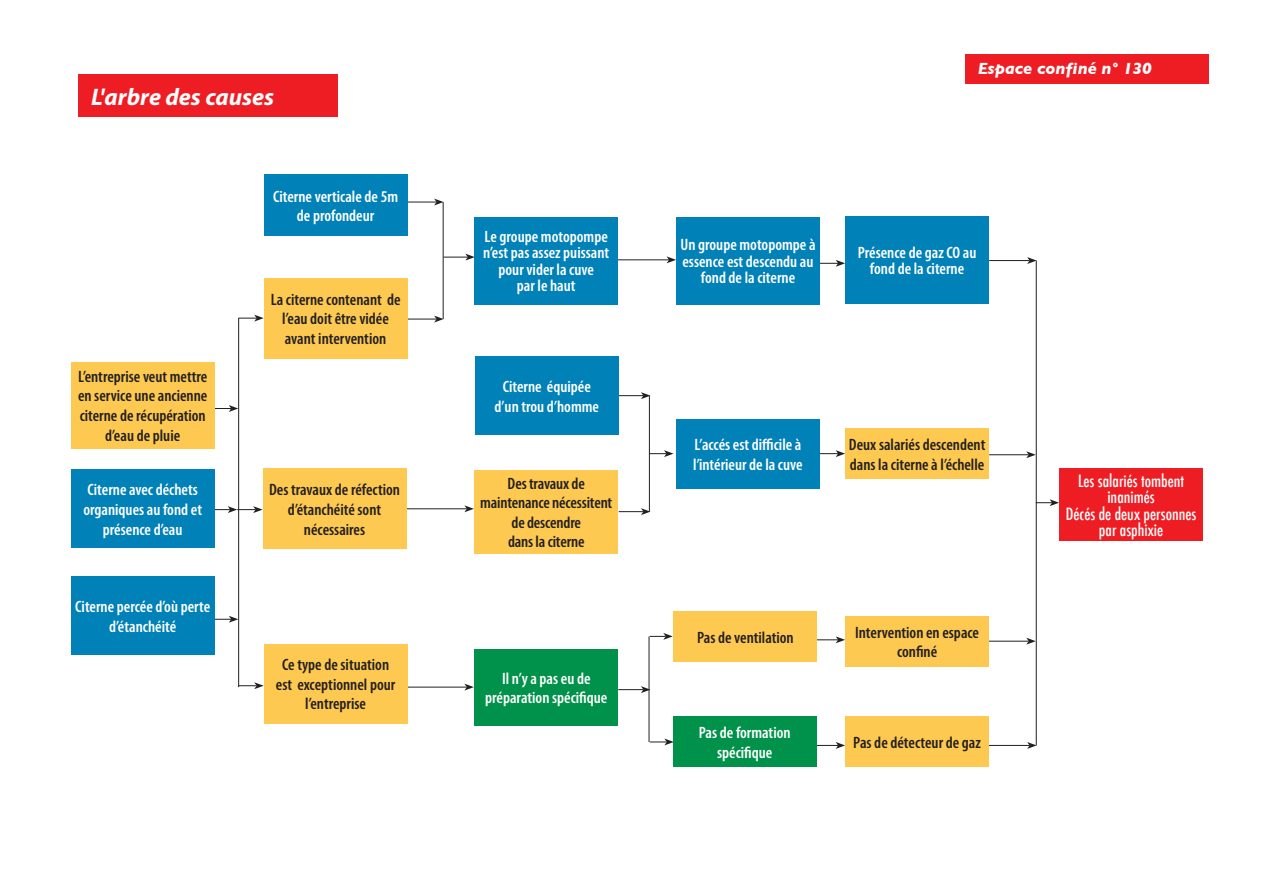
<style>
.page{position:relative;width:1263px;height:893px;background:#fff}
.page>*{position:absolute;margin:0;border:0;box-sizing:border-box;transform-origin:0 0}
.t1{font:italic 700 24px "Myriad Pro";color:#fff}
.t2{font:600 condensed 16.5px/19.5px "Myriad Pro";color:#231f20;text-align:center}
.t3{font:600 condensed 16.5px/19.5px "Myriad Pro";color:#fff;text-align:center}
.t4{font:500 condensed 16.5px/16.5px "Futura";color:#fff;text-align:center}
.t5{font:italic 700 16.5px "Gill Sans";color:#fff}
</style>
<div class="page">
<hr style="left:989px;top:454px;width:40px;height:1px;background:#231f20">
<svg style="left:1026px;top:451px;width:10px;height:7px"></svg>
<hr style="left:987px;top:641px;width:42px;height:1px;background:#231f20">
<svg style="left:1026px;top:638px;width:10px;height:7px"></svg>
<hr style="left:987px;top:745px;width:42px;height:1px;background:#231f20">
<svg style="left:1027px;top:742px;width:10px;height:7px"></svg>
<svg style="left:817px;top:636px;width:28px;height:7px"></svg>
<svg style="left:817px;top:742px;width:28px;height:7px"></svg>
<hr style="left:613px;top:259px;width:56px;height:1px;background:#231f20">
<svg style="left:666px;top:256px;width:10px;height:7px"></svg>
<svg style="left:820px;top:260px;width:25px;height:7px"></svg>
<svg style="left:619px;top:392px;width:31px;height:7px"></svg>
<svg style="left:650px;top:633px;width:23px;height:7px"></svg>
<svg style="left:619px;top:508px;width:30px;height:7px"></svg>
<svg style="left:650px;top:738px;width:23px;height:7px"></svg>
<div style="left:78px;top:74px;width:260px;height:43px;background:#ee1d23"></div>
<div style="left:965px;top:54px;width:244px;height:30px;background:#ee1d23"></div>
<div style="left:474px;top:217px;width:144px;height:88px;background:#0081b7"></div>
<div style="left:676px;top:217px;width:144px;height:88px;background:#0081b7"></div>
<div style="left:845px;top:216px;width:144px;height:88px;background:#0081b7"></div>
<div style="left:475px;top:357px;width:144px;height:78px;background:#0081b7"></div>
<div style="left:845px;top:428px;width:144px;height:51px;background:#fec950"></div>
<div style="left:474px;top:470px;width:144px;height:83px;background:#fec950"></div>
<div style="left:676px;top:419px;width:144px;height:69px;background:#0081b7"></div>
<div style="left:474px;top:649px;width:144px;height:77px;background:#00924a"></div>
<div style="left:673px;top:611px;width:144px;height:51px;background:#fec950"></div>
<div style="left:845px;top:616px;width:144px;height:50px;background:#fec950"></div>
<div style="left:673px;top:717px;width:144px;height:50px;background:#00924a"></div>
<div style="left:845px;top:717px;width:144px;height:50px;background:#fec950"></div>
<div style="left:1059px;top:469px;width:144px;height:72px;background:#ee1d23"></div>
<svg style="left:820px;top:450px;width:25px;height:7px"></svg>
<svg style="left:1037px;top:499px;width:22px;height:7px"></svg>
<hr style="left:406px;top:202px;width:30px;height:1px;background:#231f20">
<svg style="left:434px;top:199px;width:9px;height:6px"></svg>
<svg style="left:408px;top:316px;width:36px;height:6px"></svg>
<svg style="left:238px;top:315px;width:26px;height:7px"></svg>
<svg style="left:238px;top:682px;width:26px;height:7px"></svg>
<svg style="left:215px;top:616px;width:23px;height:7px"></svg>
<svg style="left:215px;top:506px;width:48px;height:7px"></svg>
<svg style="left:215px;top:405px;width:23px;height:7px"></svg>
<hr style="left:406px;top:687px;width:61px;height:1px;background:#231f20">
<svg style="left:464px;top:684px;width:10px;height:7px"></svg>
<hr style="left:406px;top:508px;width:61px;height:1px;background:#231f20">
<svg style="left:464px;top:505px;width:10px;height:7px"></svg>
<hr style="left:1036px;top:261px;width:1px;height:484px;background:#231f20">
<hr style="left:238px;top:318px;width:1px;height:369px;background:#231f20">
<hr style="left:443px;top:202px;width:1px;height:117px;background:#231f20">
<hr style="left:989px;top:260px;width:40px;height:1px;background:#231f20">
<svg style="left:1027px;top:257px;width:10px;height:7px"></svg>
<svg style="left:444px;top:254px;width:31px;height:7px"></svg>
<div style="left:264px;top:175px;width:144px;height:61px;background:#0081b7"></div>
<div style="left:264px;top:278px;width:144px;height:80px;background:#fec950"></div>
<div style="left:263px;top:469px;width:143px;height:80px;background:#fec950"></div>
<div style="left:264px;top:644px;width:144px;height:80px;background:#fec950"></div>
<div style="left:71px;top:362px;width:144px;height:86px;background:#fec950"></div>
<div style="left:71px;top:470px;width:144px;height:78px;background:#0081b7"></div>
<div style="left:71px;top:577px;width:144px;height:78px;background:#0081b7"></div>
<hr style="left:649px;top:396px;width:1px;height:116px;background:#231f20">
<hr style="left:649px;top:636px;width:1px;height:106px;background:#231f20">
<svg style="left:649px;top:450px;width:24px;height:7px"></svg>
<svg style="left:618px;top:686px;width:32px;height:7px"></svg>
<h1 class="t1" style="left:91px;top:81px;width:185px">L'arbre des causes</h1>
<p class="t3" style="left:273px;top:186px;width:127px">Citerne verticale de 5m de profondeur</p>
<p class="t2" style="left:78px;top:366px;width:131px">L’entreprise veut mettre en service une ancienne citerne de récupération d’eau de pluie</p>
<p class="t3" style="left:83px;top:480px;width:120px">Citerne avec déchets organiques au fond et présence d’eau</p>
<p class="t3" style="left:75px;top:597px;width:136px">Citerne percée d’où perte d’étanchéité</p>
<p class="t2" style="left:271px;top:289px;width:131px">La citerne contenant de l’eau doit être vidée avant intervention</p>
<p class="t2" style="left:269px;top:480px;width:133px">Des travaux de réfection d’étanchéité sont nécessaires</p>
<p class="t2" style="left:276px;top:655px;width:121px">Ce type de situation est exceptionnel pour l’entreprise</p>
<p class="t5" style="left:978px;top:59px;width:175px">Espace confiné n° 130</p>
<p class="t3" style="left:483px;top:228px;width:127px;line-height:16.5px">Le groupe motopompe n’est pas assez puissant pour vider la cuve<br>par le haut</p>
<p class="t3" style="left:680px;top:236px;width:137px;line-height:16.5px">Un groupe motopompe à essence est descendu au fond de la citerne</p>
<p class="t3" style="left:858px;top:244px;width:120px;line-height:16.5px">Présence de gaz CO au fond de la citerne</p>
<p class="t3" style="left:494px;top:377px;width:106px">Citerne équipée d’un trou d’homme</p>
<p class="t2" style="left:480px;top:473px;width:134px">Des travaux de maintenance nécessitent de descendre<br>dans la citerne</p>
<p class="t3" style="left:485px;top:668px;width:124px">Il n’y a pas eu de préparation spécifique</p>
<p class="t3" style="left:693px;top:435px;width:111px;text-align:left">L’accés est difficile à l’intérieur de la cuve</p>
<p class="t2" style="left:849px;top:435px;width:138px;text-align:left">Deux salariés descendent dans la citerne à l’échelle</p>
<p class="t2" style="left:697px;top:627px;width:98px">Pas de ventilation</p>
<p class="t2" style="left:855px;top:622px;width:125px">Intervention en espace confiné</p>
<p class="t3" style="left:699px;top:723px;width:93px">Pas de formation spécifique</p>
<p class="t2" style="left:853px;top:733px;width:129px">Pas de détecteur de gaz</p>
<p class="t4" style="left:1066px;top:472px;width:132px">Les salariés tombent inanimés<br>Décés de deux personnes par asphixie</p>
</div>
